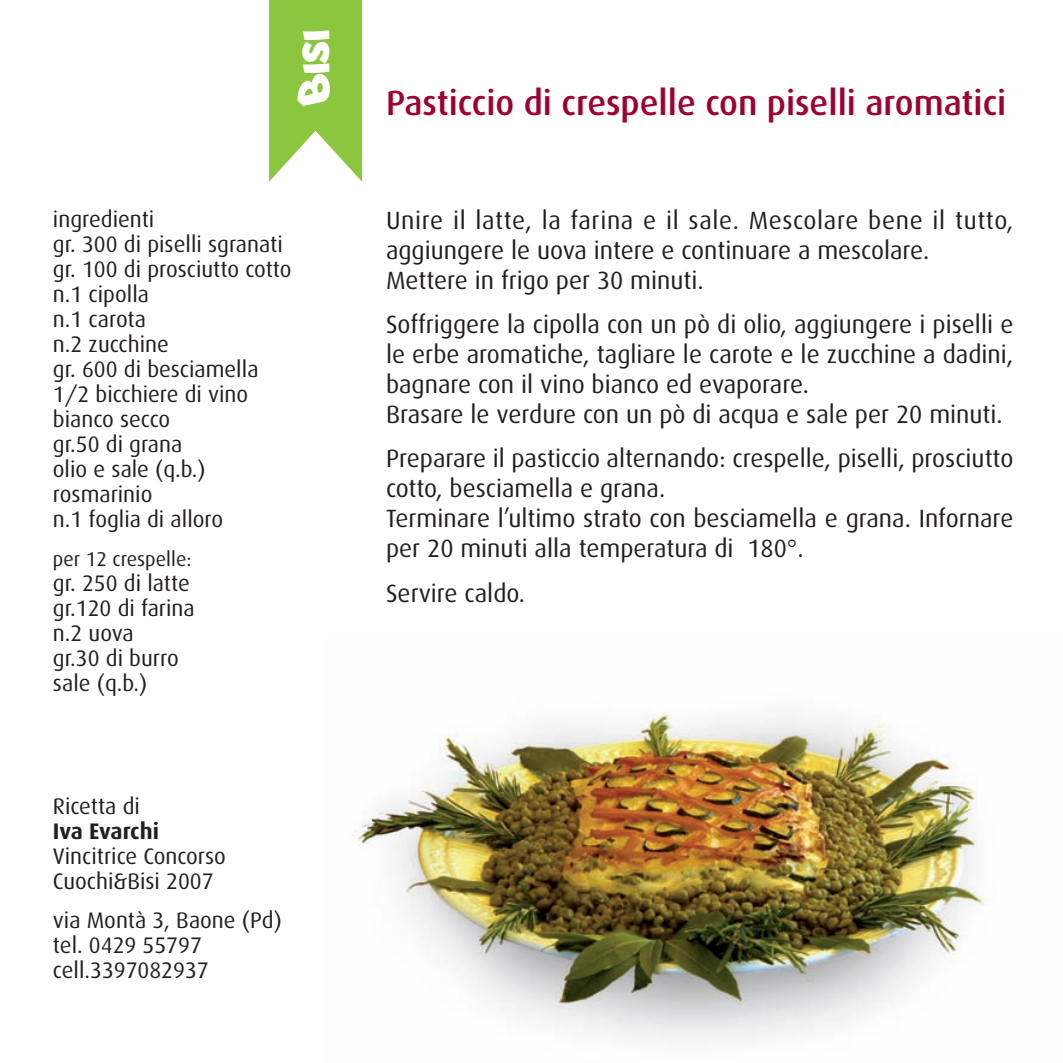
<style>
.page{position:relative;width:1063px;height:1063px;background:#fff}
.page>*{position:absolute;margin:0;border:0;box-sizing:border-box;transform-origin:0 0}
.t1{font:44.5px "Arfmoochikncheez";color:#fff}
.t2{font:500 35px "Dax";color:#9e0131}
.t3{font:25px/30px "Dax";color:#231f20}
.t4{font:22.5px/25px "Dax";color:#231f20}
.t5{font:700 22.5px "Dax";letter-spacing:-.005em;color:#231f20}
.t6{font:20px "Dax";color:#231f20}
.s1{font-size:52.25px}
</style>
<div class="page">
<img style="left:353px;top:713px;width:633px;height:328px">
<svg style="left:269px;top:0;width:93px;height:182px;background:#9bce59"></svg>
<h1 class="t1" style="left:296px;top:105px;width:76px;rotate:-90deg"><span class="s1">B</span>isi</h1>
<p class="t4" style="left:53px;top:208px;width:240px">ingredienti<br>gr. 300 di piselli sgranati gr. 100 di prosciutto cotto n.1 cipolla<br>n.1 carota<br>n.2 zucchine<br>gr. 600 di besciamella<br>1/2 bicchiere di vino bianco secco<br>gr.50 di grana<br>olio e sale (q.b.) rosmarinio<br>n.1 foglia di alloro</p>
<p class="t6" style="left:53px;top:551px;width:140px">per 12 crespelle:</p>
<p class="t4" style="left:53px;top:572px;width:143px">gr. 250 di latte gr.120 di farina n.2 uova<br>gr.30 di burro sale (q.b.)</p>
<p class="t4" style="left:53px;top:795px;width:89px">Ricetta di</p>
<p class="t5" style="left:53px;top:822px;width:108px">Iva Evarchi</p>
<p class="t4" style="left:53px;top:845px;width:175px">Vincitrice Concorso<br>Cuochi&amp;Bisi 2007</p>
<p class="t4" style="left:53px;top:910px;width:230px">via Montà 3, Baone (Pd) tel. 0429 55797 cell.3397082937</p>
<h2 class="t2" style="left:386px;top:87px;width:622px">Pasticcio di crespelle con piselli aromatici</h2>
<p class="t3" style="left:386px;top:207px;width:629px">Unire il latte, la farina e il sale. Mescolare bene il tutto, aggiungere le uova intere e continuare a mescolare.<br>Mettere in frigo per 30 minuti.</p>
<p class="t3" style="left:386px;top:311px;width:629px">Soffriggere la cipolla con un pò di olio, aggiungere i piselli e le erbe aromatiche, tagliare le carote e le zucchine a dadini, bagnare con il vino bianco ed evaporare.<br>Brasare le verdure con un pò di acqua e sale per 20 minuti.</p>
<p class="t3" style="left:386px;top:445px;width:629px">Preparare il pasticcio alternando: crespelle, piselli, prosciutto cotto, besciamella e grana.<br>Terminare l’ultimo strato con besciamella e grana. Infornare per 20 minuti alla temperatura di 180°.</p>
<p class="t3" style="left:386px;top:579px;width:140px">Servire caldo.</p>
</div>
